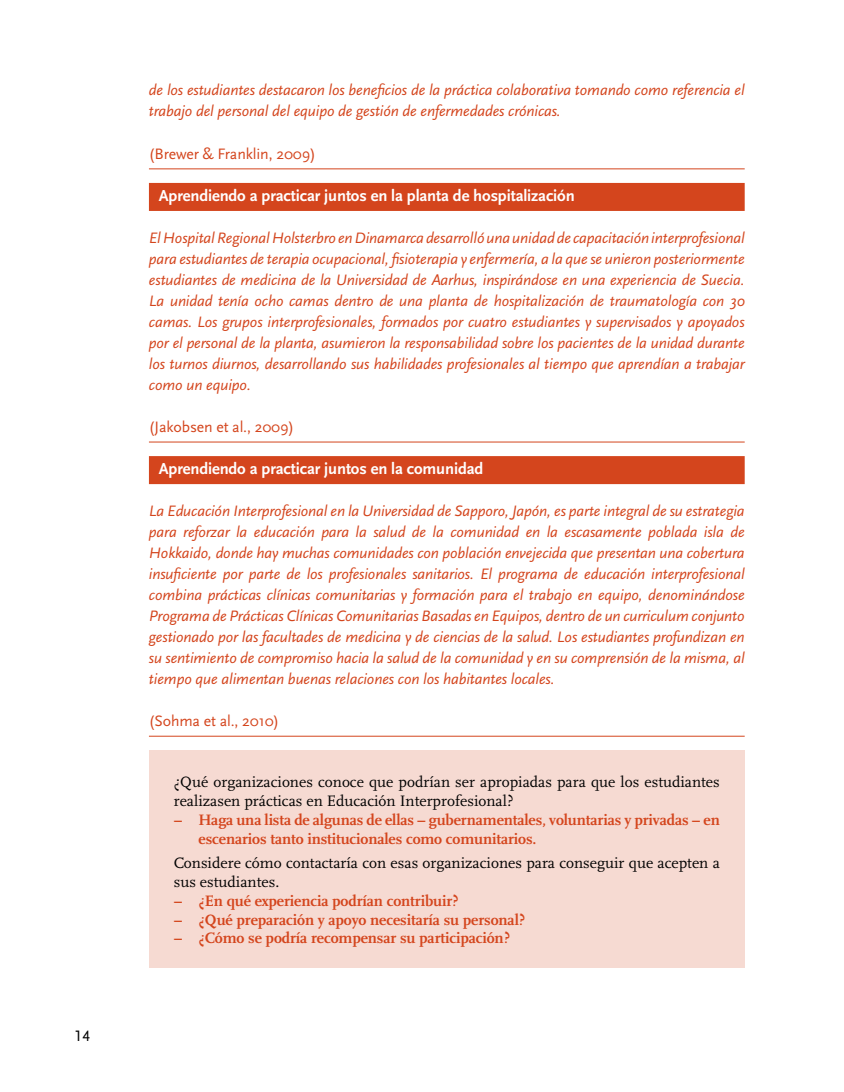
<style>
.page{position:relative;width:844px;height:1092px;background:#fff}
.page>*{position:absolute;margin:0;border:0;box-sizing:border-box;transform-origin:0 0}
.t1{font:700 16.62px "Scala Sans";letter-spacing:-.01em;color:#fff}
.t2{font:italic 15.75px/21px "Scala Sans";letter-spacing:-.01em;color:#d4451d;text-align:justify}
.t3{font:700 15.75px/18.9px "Scala";letter-spacing:-.01em;color:#d4451d}
.t4{font:15.75px/18.9px "Scala";color:#000}
.t5{font:15.75px "Scala Sans";letter-spacing:-.01em;color:#d4451d}
.t6{font:15.75px "Scala Sans Caps";color:#000}
</style>
<div class="page">
<hr style="left:149px;top:168px;width:595px;height:1px;background:#d4451d">
<div style="left:149px;top:183px;width:595px;height:28px;background:#d4451d"></div>
<hr style="left:149px;top:441px;width:595px;height:1px;background:#d4451d">
<div style="left:149px;top:456px;width:595px;height:28px;background:#d4451d"></div>
<hr style="left:149px;top:735px;width:595px;height:1px;background:#d4451d">
<div style="left:149px;top:750px;width:595px;height:218px;background:#f6dad2"></div>
<p class="t6" style="left:74px;top:1027px;width:17px">14</p>
<p class="t2" style="left:149px;top:80px;width:597px">de los estudiantes destacaron los beneficios de la práctica colaborativa tomando como referencia el trabajo del personal del equipo de gestión de enfermedades crónicas.</p>
<p class="t5" style="left:149px;top:145px;width:168px">(Brewer &amp; Franklin, 2009)</p>
<p class="t1" style="left:159px;top:186px;width:417px">Aprendiendo a practicar juntos en la planta de hospitalización</p>
<p class="t2" style="left:149px;top:227px;width:597px">El Hospital Regional Holsterbro en Dinamarca desarrolló una unidad de capacitación interprofesional para estudiantes de terapia ocupacional, fisioterapia y enfermería, a la que se unieron posteriormente estudiantes de medicina de la Universidad de Aarhus, inspirándose en una experiencia de Suecia.<br>La unidad tenía ocho camas dentro de una planta de hospitalización de traumatología con 30 camas. Los grupos interprofesionales, formados por cuatro estudiantes y supervisados y apoyados por el personal de la planta, asumieron la responsabilidad sobre los pacientes de la unidad durante los turnos diurnos, desarrollando sus habilidades profesionales al tiempo que aprendían a trabajar como un equipo.</p>
<p class="t5" style="left:149px;top:418px;width:147px">(Jakobsen et al., 2009)</p>
<p class="t1" style="left:159px;top:459px;width:326px">Aprendiendo a practicar juntos en la comunidad</p>
<p class="t2" style="left:149px;top:500px;width:597px">La Educación Interprofesional en la Universidad de Sapporo, Japón, es parte integral de su estrategia para reforzar la educación para la salud de la comunidad en la escasamente poblada isla de Hokkaido, donde hay muchas comunidades con población envejecida que presentan una cobertura insuficiente por parte de los profesionales sanitarios. El programa de educación interprofesional combina prácticas clínicas comunitarias y formación para el trabajo en equipo, denominándose Programa de Prácticas Clínicas Comunitarias Basadas en Equipos, dentro de un curriculum conjunto gestionado por las facultades de medicina y de ciencias de la salud. Los estudiantes profundizan en su sentimiento de compromiso hacia la salud de la comunidad y en su comprensión de la misma, al tiempo que alimentan buenas relaciones con los habitantes locales.</p>
<p class="t5" style="left:149px;top:712px;width:132px">(Sohma et al., 2010)</p>
<p class="t4" style="left:174px;top:772px;width:547px">¿Qué organizaciones conoce que podrían ser apropiadas para que los estudiantes realizasen prácticas en Educación Interprofesional?</p>
<p class="t3" style="left:198px;top:810px;width:522px;text-indent:-25px">– Haga una lista de algunas de ellas – gubernamentales, voluntarias y privadas – en escenarios tanto institucionales como comunitarios.</p>
<p class="t4" style="left:174px;top:853px;width:547px">Considere cómo contactaría con esas organizaciones para conseguir que acepten a sus estudiantes.</p>
<p class="t3" style="left:174px;top:891px;width:286px">– ¿En qué experiencia podrían contribuir?</p>
<p class="t3" style="left:174px;top:910px;width:353px">– ¿Qué preparación y apoyo necesitaría su personal?</p>
<p class="t3" style="left:174px;top:928px;width:338px">– ¿Cómo se podría recompensar su participación?</p>
</div>
